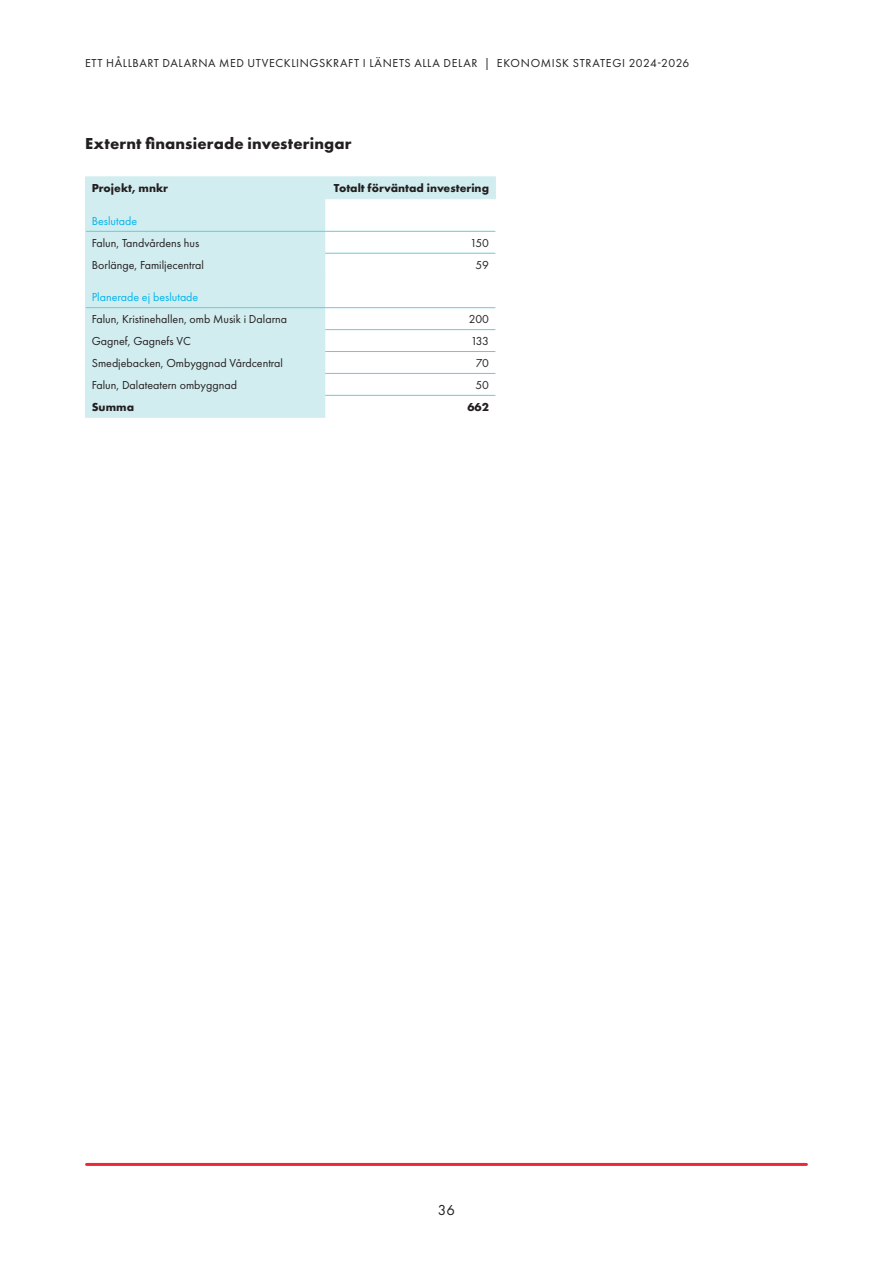
<style>
.page{position:relative;width:893px;height:1263px;background:#fff}
.page>*{position:absolute;margin:0;border:0;box-sizing:border-box;transform-origin:0 0}
.Bröd_futura__p{font:700 16.5px "Futura PT";letter-spacing:.01em;color:#231f20}
.t1{font:15px "Futura PT";color:#231f20}
.Tabelltext_vä{font:12px "Futura PT";color:#231f20}
.Tabelltext_vä-2{font:12px "Futura PT";letter-spacing:.05em;color:#231f20}
.Tabellrubrik_vit{font:12px "Futura PT";color:#00b4ed}
.Tabellrubrik_hö{font:700 12px "Futura PT";color:#231f20}
.Tabelltext_vä-3{font:700 12px "Futura PT";color:#231f20}
.Tabelltext_hö{font:12px "Futura PT";letter-spacing:-.025em;color:#231f20}
.Tabelltext_vä-4{font:12px "Futura PT";letter-spacing:.03em;color:#231f20}
.Tabelltext_hö-2{font:700 12px "Futura PT";color:#231f20}
</style>
<div class="page">
<hr style="left:87px;top:1163px;width:719px;height:3px;background:#ee283b">
<svg style="left:86px;top:177px;width:409px;height:240px;fill:#d2edf0"></svg>
<svg style="left:495px;top:177px;width:1px;height:21px"></svg>
<hr style="left:85px;top:176px;width:240px;height:1px;background:#d2edf0">
<svg style="left:85px;top:177px;width:1px;height:21px"></svg>
<hr style="left:85px;top:253px;width:240px;height:1px;background:#d2edf0">
<svg style="left:85px;top:231px;width:1px;height:44px"></svg>
<hr style="left:85px;top:329px;width:240px;height:1px;background:#d2edf0">
<hr style="left:85px;top:351px;width:240px;height:1px;background:#d2edf0">
<hr style="left:85px;top:373px;width:240px;height:1px;background:#d2edf0">
<hr style="left:85px;top:395px;width:240px;height:1px;background:#d2edf0">
<svg style="left:85px;top:308px;width:1px;height:109px"></svg>
<hr style="left:85px;top:417px;width:240px;height:1px;background:#d2edf0">
<hr style="left:325px;top:176px;width:171px;height:1px;background:#d2edf0">
<svg style="left:325px;top:177px;width:1px;height:21px"></svg>
<hr style="left:85px;top:198px;width:240px;height:1px;background:#d2edf0">
<hr style="left:85px;top:199px;width:1px;height:32px;background:#d2edf0">
<hr style="left:86px;top:231px;width:239px;height:1px;background:#63cbe1">
<hr style="left:85px;top:275px;width:240px;height:1px;background:#d2edf0">
<hr style="left:85px;top:275px;width:1px;height:33px;background:#d2edf0">
<hr style="left:86px;top:307px;width:239px;height:1px;background:#63cbe1">
<hr style="left:325px;top:198px;width:171px;height:1px;background:#d2edf0">
<hr style="left:325px;top:231px;width:170px;height:1px;background:#63cbe1">
<hr style="left:325px;top:307px;width:170px;height:1px;background:#63cbe1">
<hr style="left:325px;top:329px;width:170px;height:1px;background:#63cbe1">
<hr style="left:325px;top:351px;width:170px;height:1px;background:#63cbe1">
<hr style="left:325px;top:373px;width:170px;height:1px;background:#63cbe1">
<hr style="left:325px;top:395px;width:170px;height:1px;background:#63cbe1">
<hr style="left:325px;top:253px;width:170px;height:1px;background:#63cbe1">
<p class="Tabelltext_vä-2" style="left:85px;top:56px;width:464px">ETT HÅLLBART DALARNA MED UTVECKLINGSKRAFT I LÄNETS ALLA DELAR | Ekon omisk</p>
<p class="Tabelltext_vä" style="left:573px;top:56px;width:8px">strategi</p>
<p class="Tabelltext_vä-4" style="left:629px;top:56px;width:62px">2024-2026</p>
<p class="Bröd_futura__p" style="left:85px;top:132px;width:268px">Externt finansierade investeringar</p>
<p class="Tabelltext_vä-3" style="left:92px;top:181px;width:78px">Projekt, mnkr</p>
<p class="Tabellrubrik_hö" style="left:334px;top:181px;width:157px">Totalt förväntad investering</p>
<p class="Tabellrubrik_vit" style="left:92px;top:214px;width:47px">Beslutade</p>
<p class="Tabelltext_vä" style="left:92px;top:236px;width:109px">Falun, Tandvårdens hus</p>
<p class="Tabelltext_hö" style="left:470px;top:236px;width:20px">150</p>
<p class="Tabelltext_vä" style="left:92px;top:258px;width:114px">Borlänge, Familjecentral</p>
<p class="Tabelltext_hö" style="left:475px;top:258px;width:15px">59</p>
<p class="Tabellrubrik_vit" style="left:92px;top:290px;width:108px">Planerade ej beslutade</p>
<p class="Tabelltext_vä" style="left:92px;top:312px;width:197px">Falun, Kristinehallen, omb Musik i Dalarna</p>
<p class="Tabelltext_hö" style="left:469px;top:312px;width:22px">200</p>
<p class="Tabelltext_vä" style="left:92px;top:334px;width:100px">Gagnef, Gagnefs VC</p>
<p class="Tabelltext_hö" style="left:471px;top:334px;width:20px">133</p>
<p class="Tabelltext_vä" style="left:92px;top:356px;width:193px">Smedjebacken, Ombyggnad Vårdcentral</p>
<p class="Tabelltext_hö" style="left:476px;top:356px;width:15px">70</p>
<p class="Tabelltext_vä" style="left:92px;top:378px;width:147px">Falun, Dalateatern ombyggnad</p>
<p class="Tabelltext_hö" style="left:475px;top:378px;width:15px">50</p>
<p class="Tabelltext_vä-3" style="left:92px;top:399px;width:44px">Summa</p>
<p class="Tabelltext_hö-2" style="left:467px;top:399px;width:23px">662</p>
<p class="t1" style="left:438px;top:1201px;width:19px">36</p>
</div>
